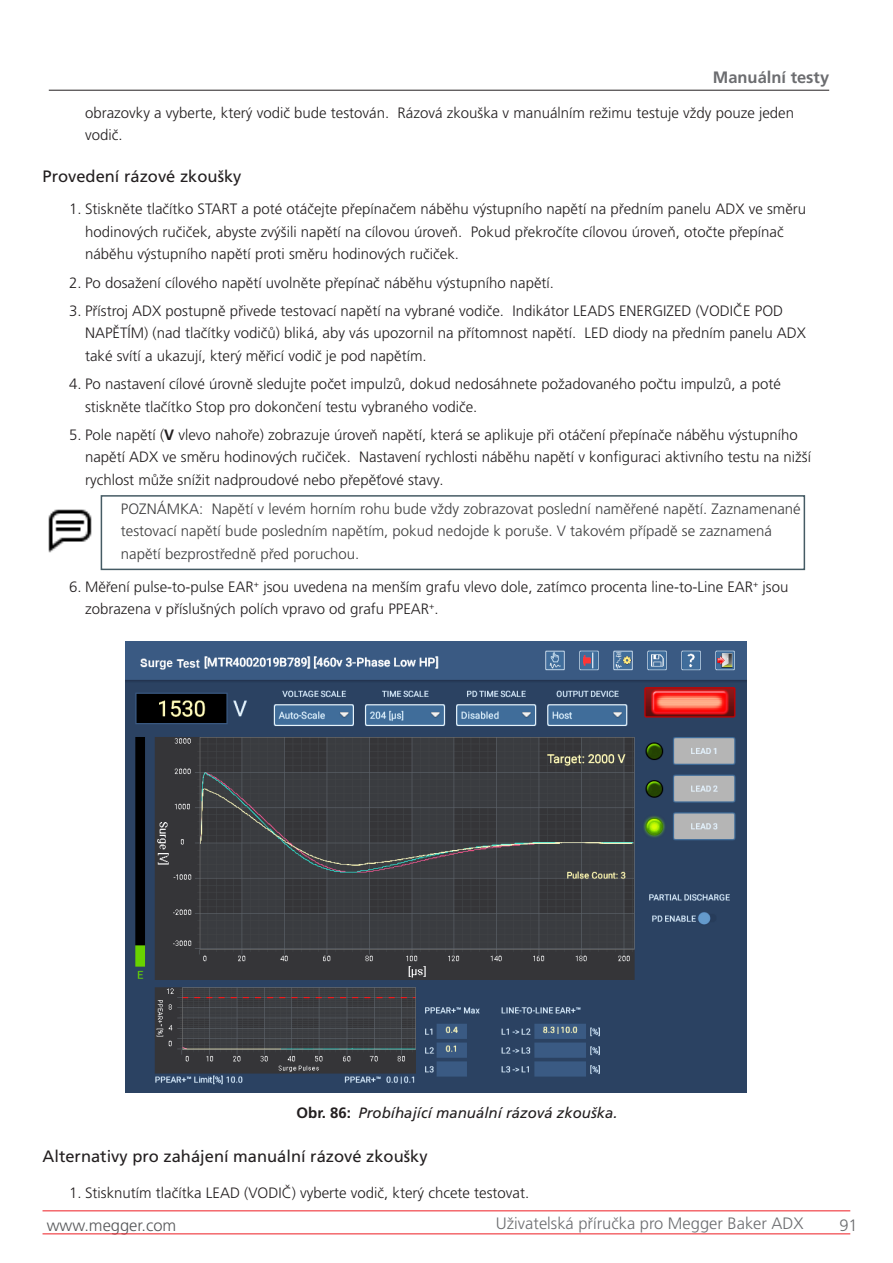
<style>
.page{position:relative;width:893px;height:1263px;background:#fff}
.page>*{position:absolute;margin:0;border:0;box-sizing:border-box;transform-origin:0 0}
.Heading_4{font:16.5px "Frutiger LT Pro";color:#231f20}
.t1{font:300 16.5px "Frutiger LT Pro";color:#6c6d70}
.t2{font:300 16.5px "Frutiger LT Pro";color:#57585a}
.t3{font:700 16.5px "Frutiger LT Pro";color:#6c6d70}
.t4{font:300 15px/22.5px "Frutiger LT Pro";color:#231f20}
.Note_and_Notice{font:300 15px/22.5px "Frutiger LT Pro";color:#3e3e3f}
.t5{font:italic 15px "Frutiger LT Pro";color:#231f20}
.s1{font-weight:700}
.s2{font-weight:700;font-style:normal}
</style>
<div class="page">
<img style="left:48px;top:509px;width:44px;height:44px">
<div style="left:101px;top:495px;width:704px;height:75px;border:2px solid #455b64"></div>
<img style="left:125px;top:641px;width:621px;height:451px">
<hr style="left:49px;top:90px;width:780px;height:1px;background:#231f20">
<hr style="left:43px;top:1210px;width:807px;height:1px;background:#ee1d23">
<hr style="left:43px;top:1233px;width:807px;height:1px;background:#ee1d23">
<p class="t3" style="left:713px;top:67px;width:118px">Manuální testy</p>
<p class="t4" style="left:85px;top:101px;width:710px">obrazovky a vyberte, který vodič bude testován. Rázová zkouška v manuálním režimu testuje vždy pouze jeden vodič.</p>
<p class="Heading_4" style="left:43px;top:166px;width:200px">Provedení rázové zkoušky</p>
<p class="t4" style="left:85px;top:198px;width:723px;text-indent:-16px">1. Stiskněte tlačítko START a poté otáčejte přepínačem náběhu výstupního napětí na předním panelu ADX ve směru hodinových ručiček, abyste zvýšili napětí na cílovou úroveň. Pokud překročíte cílovou úroveň, otočte přepínač náběhu výstupního napětí proti směru hodinových ručiček.</p>
<p class="t4" style="left:69px;top:271px;width:487px">2. Po dosažení cílového napětí uvolněte přepínač náběhu výstupního napětí.</p>
<p class="t4" style="left:85px;top:299px;width:722px;text-indent:-16px">3. Přístroj ADX postupně přivede testovací napětí na vybrané vodiče. Indikátor LEADS ENERGIZED (VODIČE POD<br>NAPĚTÍM) (nad tlačítky vodičů) bliká, aby vás upozornil na přítomnost napětí. LED diody na předním panelu ADX také svítí a ukazují, který měřicí vodič je pod napětím.</p>
<p class="t4" style="left:85px;top:373px;width:697px;text-indent:-16px">4. Po nastavení cílové úrovně sledujte počet impulzů, dokud nedosáhnete požadovaného počtu impulzů, a poté stiskněte tlačítko Stop pro dokončení testu vybraného vodiče.</p>
<p class="t4" style="left:85px;top:423px;width:727px;text-indent:-16px">5. Pole napětí (<span class="s1">V</span> vlevo nahoře) zobrazuje úroveň napětí, která se aplikuje při otáčení přepínače náběhu výstupního napětí ADX ve směru hodinových ručiček. Nastavení rychlosti náběhu napětí v konfiguraci aktivního testu na nižší rychlost může snížit nadproudové nebo přepěťové stavy.</p>
<p class="Note_and_Notice" style="left:121px;top:497px;width:681px">POZNÁMKA: Napětí v levém horním rohu bude vždy zobrazovat poslední naměřené napětí. Zaznamenané testovací napětí bude posledním napětím, pokud nedojde k poruše. V takovém případě se zaznamená napětí bezprostředně před poruchou.</p>
<p class="t4" style="left:85px;top:575px;width:705px;text-indent:-16px">6. Měření pulse-to-pulse EAR<sup>+</sup> jsou uvedena na menším grafu vlevo dole, zatímco procenta line-to-Line EAR<sup>+</sup> jsou zobrazena v příslušných polích vpravo od grafu PPEAR<sup>+</sup>.</p>
<p class="t5" style="left:296px;top:1104px;width:323px"><span class="s2">Obr. 86:</span> Probíhající manuální rázová zkouška.</p>
<p class="Heading_4" style="left:43px;top:1147px;width:387px">Alternativy pro zahájení manuální rázové zkoušky</p>
<p class="t4" style="left:69px;top:1181px;width:462px">1. Stisknutím tlačítka LEAD (VODIČ) vyberte vodič, který chcete testovat.</p>
<p class="t2" style="left:47px;top:1215px;width:131px">www.megger.com</p>
<p class="t1" style="left:496px;top:1213px;width:309px">Uživatelská příručka pro Megger Baker ADX</p>
<p class="t1" style="left:839px;top:1215px;width:20px">91</p>
</div>
